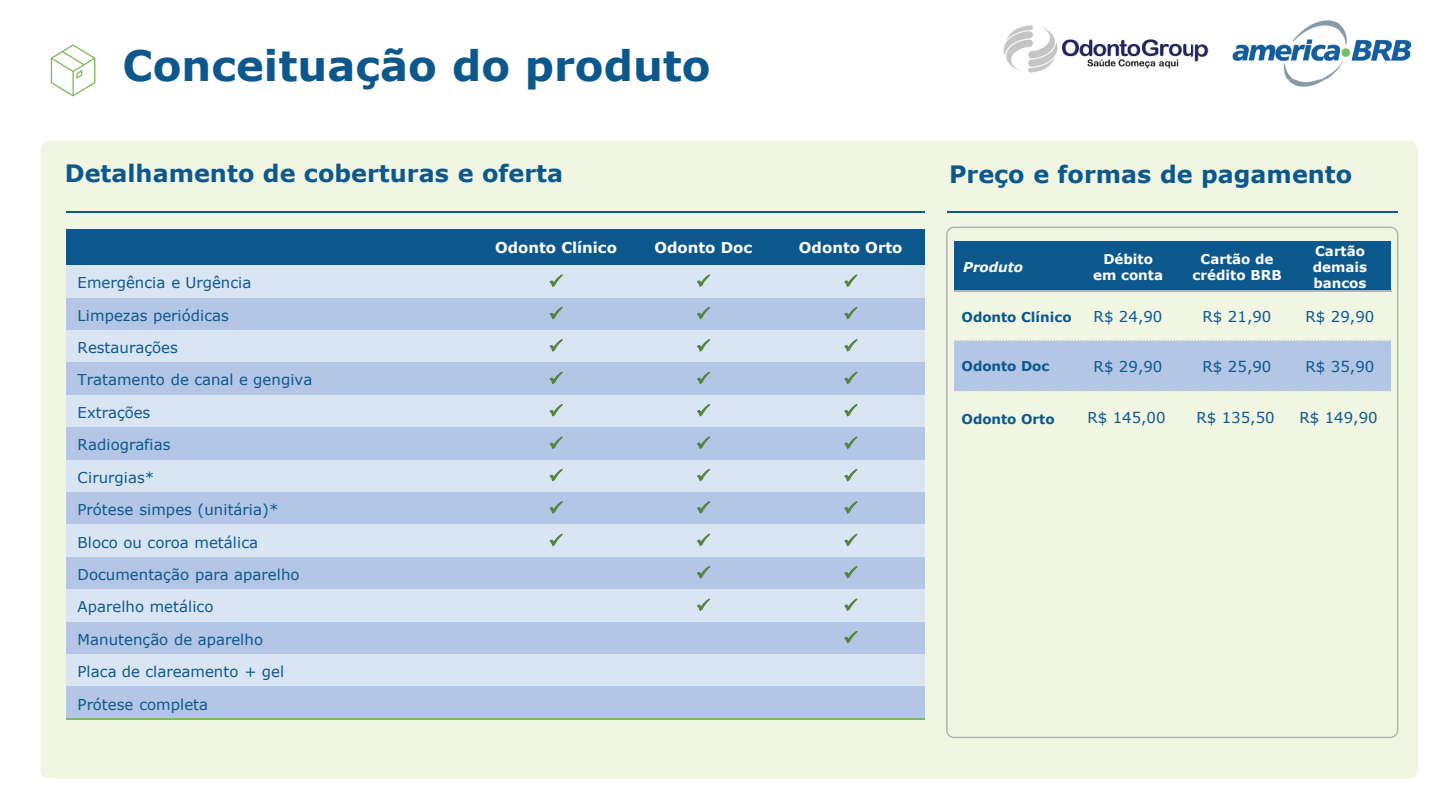
<style>
.page{position:relative;width:1440px;height:810px;background:#fff}
.page>*{position:absolute;margin:0;border:0;box-sizing:border-box;transform-origin:0 0}
.t1{font:700 42px "Verdana";color:#0c588d}
.t2{font:700 24px "Verdana";color:#0c588d}
.t3{font:15px/32.4px "Verdana";color:#0c588d}
.t4{font:700 15px "Verdana";color:#fff}
.t5{font:700 13.5px/16.2px "Verdana";color:#fff;text-align:center}
.t6{font:700 13.5px "Verdana";letter-spacing:-.005em;color:#0c588d}
.t7{font:italic 700 13.5px "Verdana";letter-spacing:-.005em;color:#fff}
</style>
<div class="page">
<svg style="left:51px;top:44px;width:44px;height:53px"></svg>
<div style="left:40px;top:141px;width:1378px;height:637px;background:#f0f6e2;border-radius:9px"></div>
<hr style="left:67px;top:211px;width:858px;height:1px;background:#0c588d">
<div style="left:66px;top:229px;width:416px;height:37px;background:#0c588d"></div>
<div style="left:482px;top:229px;width:148px;height:37px;background:#0c588d"></div>
<div style="left:630px;top:229px;width:147px;height:37px;background:#0c588d"></div>
<div style="left:777px;top:229px;width:147px;height:37px;background:#0c588d"></div>
<div style="left:66px;top:266px;width:416px;height:32px;background:#dae5f4"></div>
<div style="left:482px;top:266px;width:148px;height:32px;background:#dae5f4"></div>
<div style="left:630px;top:266px;width:147px;height:32px;background:#dae5f4"></div>
<div style="left:777px;top:266px;width:147px;height:32px;background:#dae5f4"></div>
<div style="left:66px;top:298px;width:416px;height:32px;background:#b4c6e5"></div>
<div style="left:482px;top:298px;width:148px;height:32px;background:#b4c6e5"></div>
<div style="left:630px;top:298px;width:147px;height:32px;background:#b4c6e5"></div>
<div style="left:777px;top:298px;width:147px;height:32px;background:#b4c6e5"></div>
<div style="left:66px;top:330px;width:416px;height:33px;background:#dae5f4"></div>
<div style="left:482px;top:330px;width:148px;height:33px;background:#dae5f4"></div>
<div style="left:630px;top:330px;width:147px;height:33px;background:#dae5f4"></div>
<div style="left:777px;top:330px;width:147px;height:33px;background:#dae5f4"></div>
<div style="left:66px;top:363px;width:416px;height:32px;background:#b4c6e5"></div>
<div style="left:482px;top:363px;width:148px;height:32px;background:#b4c6e5"></div>
<div style="left:630px;top:363px;width:147px;height:32px;background:#b4c6e5"></div>
<div style="left:777px;top:363px;width:147px;height:32px;background:#b4c6e5"></div>
<div style="left:66px;top:395px;width:416px;height:33px;background:#dae5f4"></div>
<div style="left:482px;top:395px;width:148px;height:33px;background:#dae5f4"></div>
<div style="left:630px;top:395px;width:147px;height:33px;background:#dae5f4"></div>
<div style="left:777px;top:395px;width:147px;height:33px;background:#dae5f4"></div>
<div style="left:66px;top:428px;width:416px;height:32px;background:#b4c6e5"></div>
<div style="left:482px;top:428px;width:148px;height:32px;background:#b4c6e5"></div>
<div style="left:630px;top:428px;width:147px;height:32px;background:#b4c6e5"></div>
<div style="left:777px;top:428px;width:147px;height:32px;background:#b4c6e5"></div>
<div style="left:66px;top:460px;width:416px;height:32px;background:#dae5f4"></div>
<div style="left:482px;top:460px;width:148px;height:32px;background:#dae5f4"></div>
<div style="left:630px;top:460px;width:147px;height:32px;background:#dae5f4"></div>
<div style="left:777px;top:460px;width:147px;height:32px;background:#dae5f4"></div>
<div style="left:66px;top:492px;width:416px;height:33px;background:#b4c6e5"></div>
<div style="left:482px;top:492px;width:148px;height:33px;background:#b4c6e5"></div>
<div style="left:630px;top:492px;width:147px;height:33px;background:#b4c6e5"></div>
<div style="left:777px;top:492px;width:147px;height:33px;background:#b4c6e5"></div>
<div style="left:66px;top:525px;width:416px;height:32px;background:#dae5f4"></div>
<div style="left:482px;top:525px;width:148px;height:32px;background:#dae5f4"></div>
<div style="left:630px;top:525px;width:147px;height:32px;background:#dae5f4"></div>
<div style="left:777px;top:525px;width:147px;height:32px;background:#dae5f4"></div>
<div style="left:66px;top:557px;width:416px;height:33px;background:#b4c6e5"></div>
<div style="left:482px;top:557px;width:148px;height:33px;background:#b4c6e5"></div>
<div style="left:630px;top:557px;width:147px;height:33px;background:#b4c6e5"></div>
<div style="left:777px;top:557px;width:147px;height:33px;background:#b4c6e5"></div>
<div style="left:66px;top:590px;width:416px;height:32px;background:#dae5f4"></div>
<div style="left:482px;top:590px;width:148px;height:32px;background:#dae5f4"></div>
<div style="left:630px;top:590px;width:147px;height:32px;background:#dae5f4"></div>
<div style="left:777px;top:590px;width:147px;height:32px;background:#dae5f4"></div>
<div style="left:66px;top:622px;width:416px;height:32px;background:#b4c6e5"></div>
<div style="left:482px;top:622px;width:148px;height:32px;background:#b4c6e5"></div>
<div style="left:630px;top:622px;width:147px;height:32px;background:#b4c6e5"></div>
<div style="left:777px;top:622px;width:147px;height:32px;background:#b4c6e5"></div>
<div style="left:66px;top:654px;width:416px;height:33px;background:#dae5f4"></div>
<div style="left:482px;top:654px;width:148px;height:33px;background:#dae5f4"></div>
<div style="left:630px;top:654px;width:147px;height:33px;background:#dae5f4"></div>
<div style="left:777px;top:654px;width:147px;height:33px;background:#dae5f4"></div>
<div style="left:66px;top:687px;width:416px;height:32px;background:#b4c6e5"></div>
<div style="left:482px;top:687px;width:148px;height:32px;background:#b4c6e5"></div>
<div style="left:630px;top:687px;width:147px;height:32px;background:#b4c6e5"></div>
<div style="left:777px;top:687px;width:147px;height:32px;background:#b4c6e5"></div>
<hr style="left:66px;top:718px;width:858px;height:2px;background:#7fbb59">
<img style="left:1003px;top:25px;width:189px;height:48px">
<svg style="left:946px;top:227px;width:452px;height:511px"></svg>
<div style="left:954px;top:241px;width:117px;height:50px;background:#0c588d"></div>
<div style="left:1071px;top:241px;width:115px;height:50px;background:#0c588d"></div>
<div style="left:1186px;top:241px;width:102px;height:50px;background:#0c588d"></div>
<div style="left:1288px;top:241px;width:103px;height:50px;background:#0c588d"></div>
<div style="left:954px;top:341px;width:117px;height:50px;background:#b4c6e5"></div>
<div style="left:1071px;top:341px;width:115px;height:50px;background:#b4c6e5"></div>
<div style="left:1186px;top:341px;width:102px;height:50px;background:#b4c6e5"></div>
<div style="left:1288px;top:341px;width:103px;height:50px;background:#b4c6e5"></div>
<hr style="left:954px;top:290px;width:437px;height:2px;background:#b2b3b7">
<svg style="left:954px;top:340px;width:437px;height:1px"></svg>
<svg style="left:954px;top:390px;width:437px;height:1px"></svg>
<hr style="left:947px;top:211px;width:451px;height:1px;background:#0c588d">
<img style="left:1192px;top:20px;width:220px;height:67px">
<svg style="left:549px;top:274px;width:14px;height:13px"></svg>
<svg style="left:697px;top:274px;width:13px;height:13px"></svg>
<svg style="left:844px;top:274px;width:14px;height:13px"></svg>
<svg style="left:549px;top:307px;width:14px;height:13px"></svg>
<svg style="left:697px;top:307px;width:13px;height:13px"></svg>
<svg style="left:844px;top:307px;width:14px;height:13px"></svg>
<svg style="left:549px;top:339px;width:14px;height:13px"></svg>
<svg style="left:697px;top:339px;width:13px;height:13px"></svg>
<svg style="left:844px;top:339px;width:14px;height:13px"></svg>
<svg style="left:549px;top:371px;width:14px;height:13px"></svg>
<svg style="left:697px;top:371px;width:13px;height:13px"></svg>
<svg style="left:844px;top:371px;width:14px;height:13px"></svg>
<svg style="left:549px;top:404px;width:14px;height:13px"></svg>
<svg style="left:697px;top:404px;width:13px;height:13px"></svg>
<svg style="left:844px;top:404px;width:14px;height:13px"></svg>
<svg style="left:549px;top:436px;width:14px;height:13px"></svg>
<svg style="left:697px;top:436px;width:13px;height:13px"></svg>
<svg style="left:844px;top:436px;width:14px;height:13px"></svg>
<svg style="left:549px;top:469px;width:14px;height:13px"></svg>
<svg style="left:697px;top:469px;width:13px;height:13px"></svg>
<svg style="left:844px;top:469px;width:14px;height:13px"></svg>
<svg style="left:549px;top:501px;width:14px;height:13px"></svg>
<svg style="left:697px;top:501px;width:13px;height:13px"></svg>
<svg style="left:844px;top:501px;width:14px;height:13px"></svg>
<svg style="left:549px;top:533px;width:14px;height:13px"></svg>
<svg style="left:697px;top:533px;width:13px;height:14px"></svg>
<svg style="left:844px;top:533px;width:14px;height:14px"></svg>
<svg style="left:697px;top:566px;width:13px;height:13px"></svg>
<svg style="left:844px;top:566px;width:14px;height:13px"></svg>
<svg style="left:697px;top:598px;width:13px;height:13px"></svg>
<svg style="left:844px;top:598px;width:14px;height:13px"></svg>
<svg style="left:844px;top:631px;width:14px;height:13px"></svg>
<h1 class="t1" style="left:122px;top:39px;width:590px">Conceituação do produto</h1>
<h2 class="t2" style="left:65px;top:158px;width:500px">Detalhamento de coberturas e oferta</h2>
<p class="t3" style="left:78px;top:267px;width:175px">Emergência e Urgência</p>
<p class="t3" style="left:78px;top:299px;width:153px">Limpezas periódicas</p>
<p class="t3" style="left:78px;top:332px;width:102px">Restaurações</p>
<p class="t3" style="left:78px;top:364px;width:236px">Tratamento de canal e gengiva</p>
<p class="t3" style="left:78px;top:397px;width:74px">Extrações</p>
<p class="t3" style="left:78px;top:429px;width:94px">Radiografias</p>
<p class="t3" style="left:78px;top:461px;width:78px">Cirurgias*</p>
<p class="t3" style="left:78px;top:494px;width:202px">Prótese simpes (unitária)*</p>
<p class="t3" style="left:78px;top:526px;width:182px">Bloco ou coroa metálica</p>
<p class="t3" style="left:78px;top:559px;width:223px">Documentação para aparelho</p>
<p class="t3" style="left:78px;top:591px;width:137px">Aparelho metálico</p>
<p class="t3" style="left:78px;top:623px;width:187px">Manutenção de aparelho</p>
<p class="t3" style="left:78px;top:656px;width:208px">Placa de clareamento + gel<br>Prótese completa</p>
<p class="t4" style="left:495px;top:238px;width:124px">Odonto Clínico</p>
<p class="t4" style="left:654px;top:238px;width:99px">Odonto Doc</p>
<p class="t4" style="left:799px;top:238px;width:105px">Odonto Orto</p>
<h2 class="t2" style="left:949px;top:159px;width:405px">Preço e formas de pagamento</h2>
<p class="t7" style="left:963px;top:258px;width:62px">Produto</p>
<p class="t5" style="left:1093px;top:251px;width:71px">Débito em conta</p>
<p class="t5" style="left:1193px;top:251px;width:91px">Cartão de crédito BRB</p>
<p class="t5" style="left:1313px;top:243px;width:56px;text-align:left">Cartão demais bancos</p>
<p class="t6" style="left:962px;top:309px;width:112px">Odonto Clínico</p>
<p class="t3" style="left:1094px;top:301px;width:70px">R$ 24,90</p>
<p class="t3" style="left:1203px;top:301px;width:70px">R$ 21,90</p>
<p class="t3" style="left:1306px;top:301px;width:70px">R$ 29,90</p>
<p class="t6" style="left:962px;top:358px;width:89px">Odonto Doc</p>
<p class="t3" style="left:1094px;top:351px;width:70px">R$ 29,90</p>
<p class="t3" style="left:1203px;top:351px;width:70px">R$ 25,90</p>
<p class="t3" style="left:1306px;top:351px;width:70px">R$ 35,90</p>
<p class="t6" style="left:962px;top:411px;width:95px">Odonto Orto</p>
<p class="t3" style="left:1087px;top:401px;width:80px">R$ 145,00</p>
<p class="t3" style="left:1196px;top:401px;width:80px">R$ 135,50</p>
<p class="t3" style="left:1299px;top:401px;width:80px">R$ 149,90</p>
</div>
